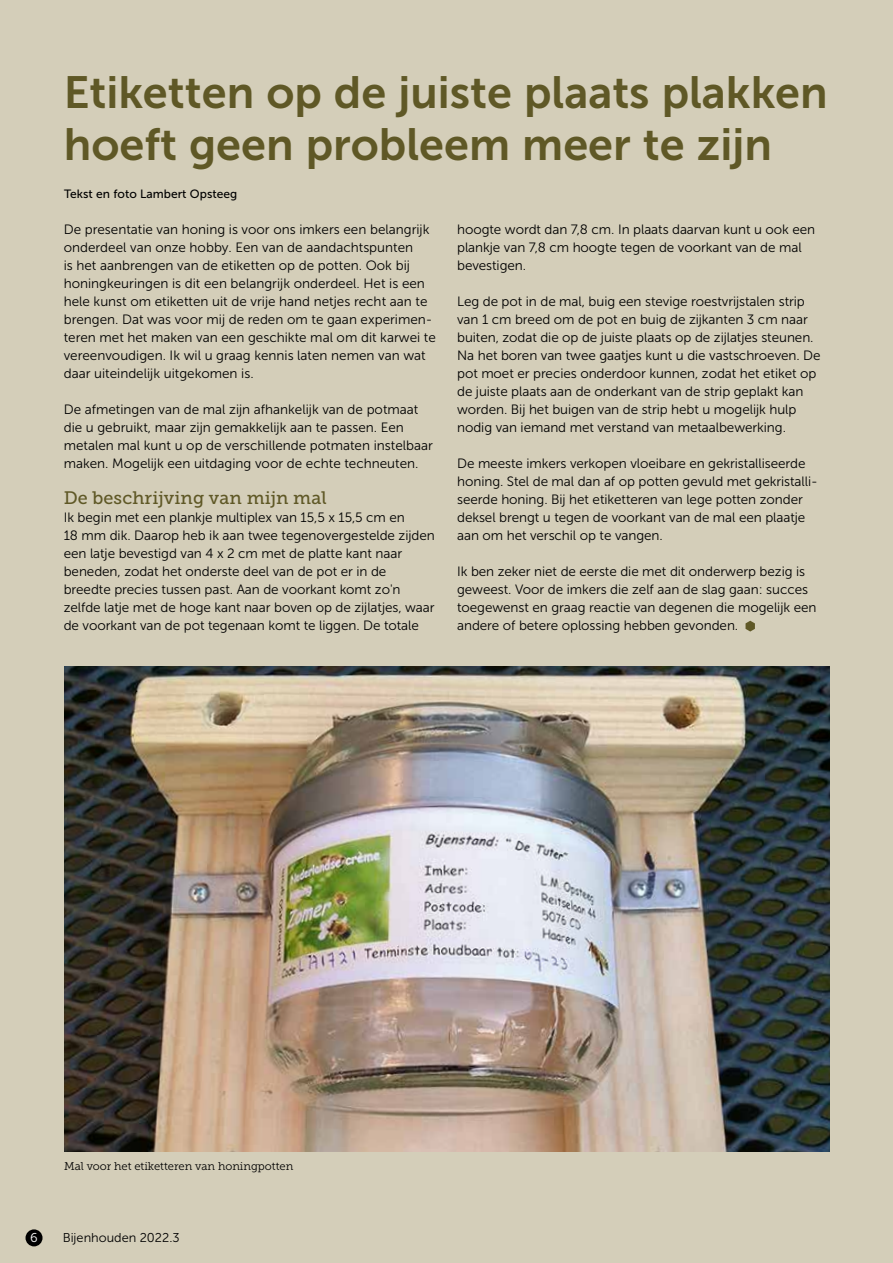
<style>
.page{position:relative;width:893px;height:1263px;background:#d4ceb9}
.page>*{position:absolute;margin:0;border:0;box-sizing:border-box;transform-origin:0 0}
.t1{font:45px/52.5px "Museo Sans 700";color:#5f5826}
.t2{font:18px "Museo Slab 500";letter-spacing:.005em;color:#5f5826}
.t3{font:13.5px/18px "Museo Sans 300";letter-spacing:-.005em;color:#000}
.t4{font:12.75px "Museo Sans 300";color:#000}
.t5{font:12.75px "Museo Sans 300";color:#fff}
.t6{font:12px "Museo Sans 500";color:#000}
.t7{font:11.25px "Museo Slab 300";color:#000}
</style>
<div class="page">
<svg style="left:745px;top:621px;width:10px;height:10px"></svg>
<img style="left:64px;top:666px;width:765px;height:486px">
<div style="left:26px;top:1229px;width:17px;height:17px;background:#000;border-radius:50%"></div>
<h1 class="t1" style="left:64px;top:66px;width:765px">Etiketten op de juiste plaats plakken hoeft geen probleem meer te zijn</h1>
<p class="t6" style="left:64px;top:187px;width:174px">Tekst en foto Lambert Opsteeg</p>
<p class="t3" style="left:457px;top:220px;width:360px">hoogte wordt dan 7,8 cm. In plaats daarvan kunt u ook een plankje van 7,8 cm hoogte tegen de voorkant van de mal bevestigen.</p>
<p class="t3" style="left:457px;top:292px;width:365px">Leg de pot in de mal, buig een stevige roestvrijstalen strip van 1 cm breed om de pot en buig de zijkanten 3 cm naar buiten, zodat die op de juiste plaats op de zijlatjes steunen.<br>Na het boren van twee gaatjes kunt u die vastschroeven. De pot moet er precies onderdoor kunnen, zodat het etiket op de juiste plaats aan de onderkant van de strip geplakt kan worden. Bij het buigen van de strip hebt u mogelijk hulp nodig van iemand met verstand van metaalbewerking.</p>
<p class="t3" style="left:457px;top:454px;width:362px">De meeste imkers verkopen vloeibare en gekristalliseerde honing. Stel de mal dan af op potten gevuld met gekristalli&shy;seerde honing. Bij het etiketteren van lege potten zonder deksel brengt u tegen de voorkant van de mal een plaatje aan om het verschil op te vangen.</p>
<p class="t3" style="left:457px;top:562px;width:361px">Ik ben zeker niet de eerste die met dit onderwerp bezig is geweest. Voor de imkers die zelf aan de slag gaan: succes toegewenst en graag reactie van degenen die mogelijk een andere of betere oplossing hebben gevonden.</p>
<p class="t3" style="left:64px;top:220px;width:374px">De presentatie van honing is voor ons imkers een belangrijk onderdeel van onze hobby. Een van de aandachtspunten<br>is het aanbrengen van de etiketten op de potten. Ook bij honingkeuringen is dit een belangrijk onderdeel. Het is een hele kunst om etiketten uit de vrije hand netjes recht aan te brengen. Dat was voor mij de reden om te gaan experimen&shy;teren met het maken van een geschikte mal om dit karwei te vereenvoudigen. Ik wil u graag kennis laten nemen van wat daar uiteindelijk uitgekomen is.</p>
<p class="t3" style="left:64px;top:400px;width:371px">De afmetingen van de mal zijn afhankelijk van de potmaat die u gebruikt, maar zijn gemakkelijk aan te passen. Een metalen mal kunt u op de verschillende potmaten instelbaar maken. Mogelijk een uitdaging voor de echte techneuten.</p>
<h2 class="t2" style="left:64px;top:488px;width:264px">De beschrijving van mijn mal</h2>
<p class="t3" style="left:64px;top:508px;width:373px">Ik begin met een plankje multiplex van 15,5 x 15,5 cm en<br>18 mm dik. Daarop heb ik aan twee tegenovergestelde zijden een latje bevestigd van 4 x 2 cm met de platte kant naar beneden, zodat het onderste deel van de pot er in de breedte precies tussen past. Aan de voorkant komt zo'n zelfde latje met de hoge kant naar boven op de zijlatjes, waar de voorkant van de pot tegenaan komt te liggen. De totale</p>
<p class="t7" style="left:64px;top:1159px;width:231px">Mal voor het etiketteren van honingpotten</p>
<p class="t5" style="left:30px;top:1231px;width:9px">6</p>
<p class="t4" style="left:63px;top:1231px;width:118px">Bijenhouden 2022.3</p>
</div>
